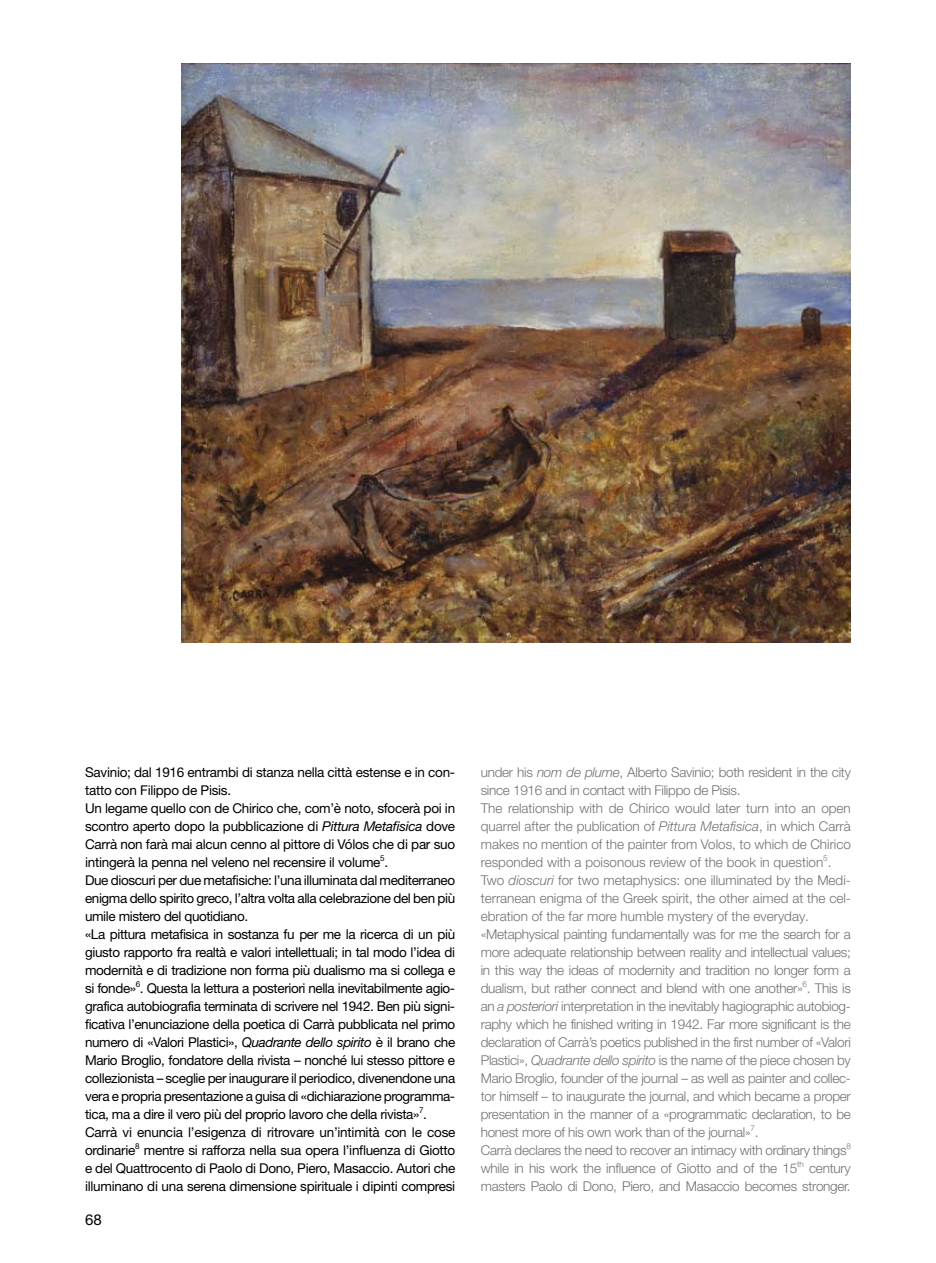
<style>
.page{position:relative;width:936px;height:1263px;background:#fff}
.page>*{position:absolute;margin:0;border:0;box-sizing:border-box;transform-origin:0 0}
.t1{font:15px "Helvetica Neue LT Pro";color:#000}
.t2{font:300 13.5px/18px "Helvetica Neue LT Pro";letter-spacing:-.02em;color:#707173}
.t3{font:13.5px/18px "Helvetica Neue LT Pro";letter-spacing:-.03em;color:#000}
.s1{font-style:italic}
</style>
<div class="page">
<img style="left:182px;top:64px;width:668px;height:578px">
<p class="t3" style="left:85px;top:762px;width:372px">Savinio; dal 1916 entrambi di stanza nella città estense e in con&shy;tatto con Filippo de Pisis.<br>Un legame quello con de Chirico che, com’è noto, sfocerà poi in scontro aperto dopo la pubblicazione di <span class="s1">Pittura Metafisica</span> dove Carrà non farà mai alcun cenno al pittore di Vólos che di par suo intingerà la penna nel veleno nel recensire il volume<sup>5</sup>.<br>Due dioscuri per due metafisiche: l’una illuminata dal mediterraneo enigma dello spirito greco, l’altra volta alla celebrazione del ben più umile mistero del quotidiano.<br>«La pittura metafisica in sostanza fu per me la ricerca di un più giusto rapporto fra realtà e valori intellettuali; in tal modo l’idea di modernità e di tradizione non forma più dualismo ma si collega e si fonde»<sup>6</sup>. Questa la lettura a posteriori nella inevitabilmente agio&shy;grafica autobiografia terminata di scrivere nel 1942. Ben più signi&shy;ficativa l’enunciazione della poetica di Carrà pubblicata nel primo numero di «Valori Plastici», <span class="s1">Quadrante dello spirito</span> è il brano che Mario Broglio, fondatore della rivista – nonché lui stesso pittore e collezionista – sceglie per inaugurare il periodico, divenendone una vera e propria presentazione a guisa di «dichiarazione programma&shy;tica, ma a dire il vero più del proprio lavoro che della rivista»<sup>7</sup>.<br>Carrà vi enuncia l’esigenza di ritrovare un’intimità con le cose ordinarie<sup>8</sup> mentre si rafforza nella sua opera l’influenza di Giotto e del Quattrocento di Paolo di Dono, Piero, Masaccio. Autori che illuminano di una serena dimensione spirituale i dipinti compresi</p>
<p class="t2" style="left:480px;top:762px;width:371px">under his <span class="s1">nom de plume</span>, Alberto Savinio; both resident in the city since 1916 and in contact with Filippo de Pisis.<br>The relationship with de Chirico would later turn into an open quarrel after the publication of <span class="s1">Pittura Metafisica</span>, in which Carrà makes no mention of the painter from Volos, to which de Chirico responded with a poisonous review of the book in question<sup>5</sup>.<br>Two <span class="s1">dioscuri</span> for two metaphysics: one illuminated by the Medi&shy;terranean enigma of the Greek spirit, the other aimed at the cel&shy;ebration of the far more humble mystery of the everyday. «Metaphysical painting fundamentally was for me the search for a more adequate relationship between reality and intellectual values; in this way the ideas of modernity and tradition no longer form a dualism, but rather connect and blend with one another»<sup>6</sup>. This is an <span class="s1">a posteriori</span> interpretation in the inevitably hagiographic autobiog&shy;raphy which he finished writing in 1942. Far more significant is the declaration of Carrà’s poetics published in the first number of «Valori Plastici», <span class="s1">Quadrante dello spirito</span> is the name of the piece chosen by Mario Broglio, founder of the journal – as well as painter and collec&shy;tor himself – to inaugurate the journal, and which became a proper presentation in the manner of a «programmatic declaration, to be honest more of his own work than of the journal»<sup>7</sup>.<br>Carrà declares the need to recover an intimacy with ordinary things<sup>8 </sup>while in his work the influence of Giotto and of the 15<sup>th</sup> century masters Paolo di Dono, Piero, and Masaccio becomes stronger.</p>
<p class="t1" style="left:85px;top:1210px;width:18px">68</p>
</div>
